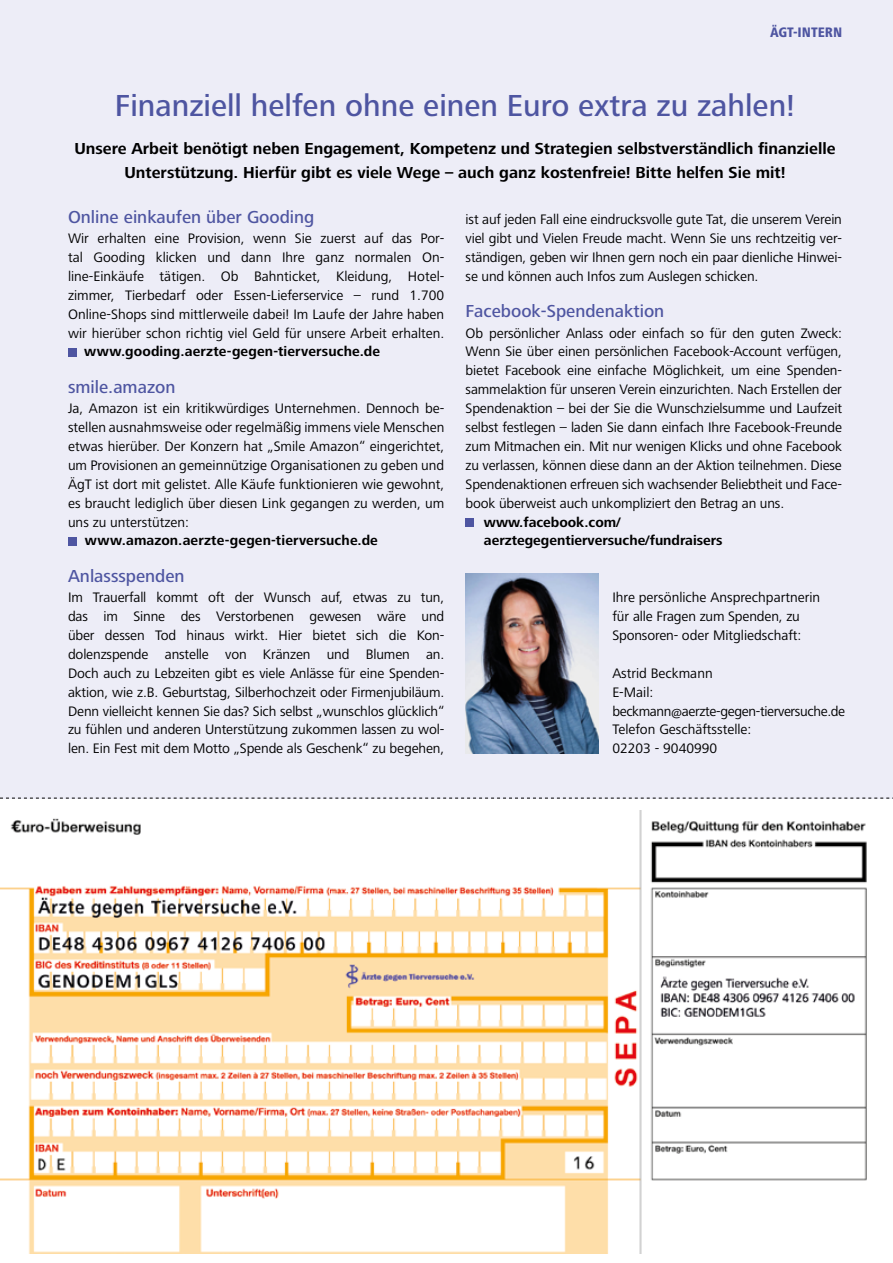
<style>
.page{position:relative;width:893px;height:1263px;background:#fff}
.page>*{position:absolute;margin:0;border:0;box-sizing:border-box;transform-origin:0 0}
.t1{font:500 31.5px "Frutiger Next LT";color:#4e55a1}
.t2{font:500 18px "Frutiger Next LT";color:#4e55a1}
.t3{font:700 16.5px/23.2px "Frutiger Next LT";color:#000;text-align:center}
.t4{font:14.25px/18.9px "Frutiger Next LT";letter-spacing:-.01em;color:#000;text-align:justify}
.t5{font:700 14.25px/18.9px "Frutiger Next LT";letter-spacing:.005em;color:#000}
.t6{font:800 condensed 14.25px "Frutiger Next LT";color:#4e55a1}
</style>
<div class="page">
<div style="left:0;top:0;width:893px;height:798px;background:#ededf7"></div>
<div style="left:68px;top:348px;width:9px;height:8px;background:#4e55a1"></div>
<div style="left:68px;top:537px;width:9px;height:8px;background:#4e55a1"></div>
<div style="left:466px;top:518px;width:8px;height:8px;background:#4e55a1"></div>
<img style="left:466px;top:574px;width:132px;height:179px">
<img style="left:0;top:811px;width:867px;height:442px">
<svg style="left:0;top:798px;width:893px;height:1px"></svg>
<p class="t6" style="left:770px;top:24px;width:74px">ÄGT-INTERN</p>
<h1 class="t1" style="left:115px;top:88px;width:681px">Finanziell helfen ohne einen Euro extra zu zahlen!</h1>
<p class="t3" style="left:74px;top:137px;width:763px">Unsere Arbeit benötigt neben Engagement, Kompetenz und Strategien selbstverständlich finanzielle<br>Unterstützung. Hierfür gibt es viele Wege – auch ganz kostenfreie! Bitte helfen Sie mit!</p>
<p class="t2" style="left:68px;top:207px;width:248px">Online einkaufen über Gooding</p>
<p class="t4" style="left:68px;top:229px;width:378px">Wir erhalten eine Provision, wenn Sie zuerst auf das Por&shy;tal Gooding klicken und dann Ihre ganz normalen On&shy;line-Einkäufe tätigen. Ob Bahnticket, Kleidung, Hotel&shy;zimmer, Tierbedarf oder Essen-Lieferservice – rund 1.700<br>Online-Shops sind mittlerweile dabei! Im Laufe der Jahre haben wir hierüber schon richtig viel Geld für unsere Arbeit erhalten.</p>
<p class="t5" style="left:84px;top:342px;width:297px">www.gooding.aerzte-gegen-tierversuche.de</p>
<p class="t2" style="left:68px;top:377px;width:109px">smile.amazon</p>
<p class="t4" style="left:68px;top:399px;width:378px">Ja, Amazon ist ein kritikwürdiges Unternehmen. Dennoch be&shy;stellen ausnahmsweise oder regelmäßig immens viele Menschen etwas hierüber. Der Konzern hat „Smile Amazon“ eingerichtet, um Provisionen an gemeinnützige Organisationen zu geben und ÄgT ist dort mit gelistet. Alle Käufe funktionieren wie gewohnt, es braucht lediglich über diesen Link gegangen zu werden, um uns zu unterstützen:</p>
<p class="t5" style="left:85px;top:531px;width:294px">www.amazon.aerzte-gegen-tierversuche.de</p>
<p class="t2" style="left:68px;top:566px;width:118px">Anlassspenden</p>
<p class="t4" style="left:68px;top:588px;width:378px">Im Trauerfall kommt oft der Wunsch auf, etwas zu tun, das im Sinne des Verstorbenen gewesen wäre und über dessen Tod hinaus wirkt. Hier bietet sich die Kon&shy;dolenzspende anstelle von Kränzen und Blumen an.<br>Doch auch zu Lebzeiten gibt es viele Anlässe für eine Spenden&shy;aktion, wie z.B. Geburtstag, Silberhochzeit oder Firmenjubiläum.<br>Denn vielleicht kennen Sie das? Sich selbst „wunschlos glücklich“ zu fühlen und anderen Unterstützung zukommen lassen zu wol&shy;len. Ein Fest mit dem Motto „Spende als Geschenk“ zu begehen,</p>
<p class="t4" style="left:466px;top:210px;width:378px">ist auf jeden Fall eine eindrucksvolle gute Tat, die unserem Verein viel gibt und Vielen Freude macht. Wenn Sie uns rechtzeitig ver&shy;ständigen, geben wir Ihnen gern noch ein paar dienliche Hinwei&shy;se und können auch Infos zum Auslegen schicken.</p>
<p class="t2" style="left:466px;top:301px;width:200px">Facebook-Spendenaktion</p>
<p class="t4" style="left:466px;top:323px;width:378px">Ob persönlicher Anlass oder einfach so für den guten Zweck:<br>Wenn Sie über einen persönlichen Facebook-Account verfügen, bietet Facebook eine einfache Möglichkeit, um eine Spenden&shy;sammelaktion für unseren Verein einzurichten. Nach Erstellen der Spendenaktion – bei der Sie die Wunschzielsumme und Laufzeit selbst festlegen – laden Sie dann einfach Ihre Facebook-Freunde zum Mitmachen ein. Mit nur wenigen Klicks und ohne Facebook zu verlassen, können diese dann an der Aktion teilnehmen. Diese Spendenaktionen erfreuen sich wachsender Beliebtheit und Face&shy;book überweist auch unkompliziert den Betrag an uns.</p>
<p class="t5" style="left:484px;top:512px;width:240px">www.facebook.com/ aerztegegentierversuche/fundraisers</p>
<p class="t4" style="left:612px;top:588px;width:209px;text-align:left">Ihre persönliche Ansprechpartnerin für alle Fragen zum Spenden, zu<br>Sponsoren- oder Mitgliedschaft:</p>
<p class="t4" style="left:612px;top:664px;width:234px;text-align:left">Astrid Beckmann<br>E-Mail: beckmann@aerzte-gegen-tierversuche.de<br>Telefon Geschäftsstelle:<br>02203 - 9040990</p>
</div>
